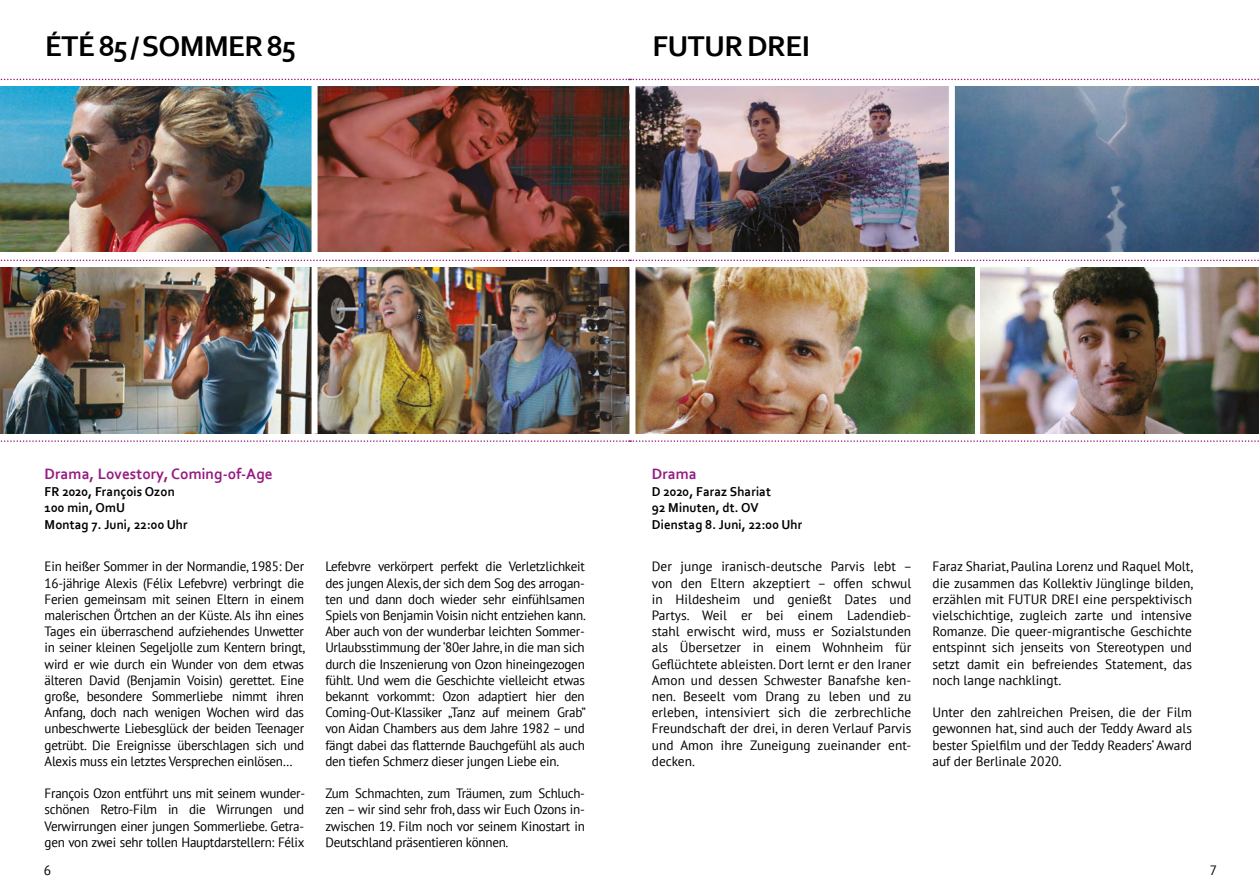
<style>
.page{position:relative;width:1259px;height:893px;background:#fff}
.page>*{position:absolute;margin:0;border:0;box-sizing:border-box;transform-origin:0 0}
.t1{font:700 30px "Corbel";letter-spacing:-.02em;color:#000}
.t2{font:700 15.75px "Corbel";letter-spacing:.005em;color:#951b81}
.t3{font:13.5px/16.2px "PT Sans";letter-spacing:-.02em;color:#000;text-align:justify}
.t4{font:13.5px/16.2px "PT Sans";letter-spacing:-.02em;color:#000;text-align:justify;scale:.96 1}
.t5{font:700 13.5px/16.5px "Corbel";letter-spacing:.01em;color:#000;scale:.95 1}
</style>
<div class="page">
<img style="left:317px;top:267px;width:312px;height:167px">
<img style="left:0;top:267px;width:311px;height:167px">
<img style="left:317px;top:86px;width:312px;height:166px">
<svg style="left:955px;top:86px;width:304px;height:166px"></svg>
<img style="left:0;top:86px;width:311px;height:166px">
<img style="left:635px;top:86px;width:314px;height:166px">
<img style="left:635px;top:267px;width:339px;height:167px">
<img style="left:980px;top:267px;width:279px;height:167px">
<svg style="left:0;top:79px;width:1259px;height:1px"></svg>
<svg style="left:0;top:260px;width:1259px;height:1px"></svg>
<svg style="left:0;top:440px;width:1259px;height:2px"></svg>
<h1 class="t1" style="left:45px;top:28px;width:252px">Été 85 / Sommer 85</h1>
<h1 class="t1" style="left:652px;top:28px;width:155px">Futur Drei</h1>
<p class="t2" style="left:45px;top:464px;width:229px">Drama, Lovestory, Coming-of-Age</p>
<p class="t5" style="left:45px;top:483px;width:152px">FR 2020, François Ozon<br>100 min, OmU<br>Montag 7. Juni, 22:00 Uhr</p>
<p class="t3" style="left:45px;top:558px;width:262px">Ein heißer Sommer in der Normandie, 1985: Der 16-jährige Alexis (Félix Lefebvre) verbringt die Ferien gemeinsam mit seinen Eltern in einem malerischen Örtchen an der Küste. Als ihn eines Tages ein überraschend aufziehendes Unwetter in seiner kleinen Segeljolle zum Kentern bringt, wird er wie durch ein Wunder von dem etwas älteren David (Benjamin Voisin) gerettet. Eine große, besondere Sommerliebe nimmt ihren Anfang, doch nach wenigen Wochen wird das unbeschwerte Liebesglück der beiden Teenager getrübt. Die Ereignisse überschlagen sich und Alexis muss ein letztes Versprechen einlösen…</p>
<p class="t3" style="left:45px;top:785px;width:262px">François Ozon entführt uns mit seinem wunder&shy;schönen Retro-Film in die Wirrungen und Verwirrungen einer jungen Sommerliebe. Getra&shy;gen von zwei sehr tollen Hauptdarstellern: Félix</p>
<p class="t3" style="left:325px;top:558px;width:262px">Lefebvre verkörpert perfekt die Verletzlichkeit des jungen Alexis, der sich dem Sog des arrogan&shy;ten und dann doch wieder sehr einfühlsamen Spiels von Benjamin Voisin nicht entziehen kann.<br>Aber auch von der wunderbar leichten Sommer-Urlaubsstimmung der ‘80er Jahre, in die man sich durch die Inszenierung von Ozon hineingezogen fühlt. Und wem die Geschichte vielleicht etwas bekannt vorkommt: Ozon adaptiert hier den Coming-Out-Klassiker „Tanz auf meinem Grab” von Aidan Chambers aus dem Jahre 1982 – und fängt dabei das flatternde Bauchgefühl als auch den tiefen Schmerz dieser jungen Liebe ein.</p>
<p class="t4" style="left:325px;top:785px;width:272px">Zum Schmachten, zum Träumen, zum Schluch&shy;zen – wir sind sehr froh, dass wir Euch Ozons in&shy;zwischen 19. Film noch vor seinem Kinostart in Deutschland präsentieren können.</p>
<p class="t2" style="left:652px;top:464px;width:46px">Drama</p>
<p class="t5" style="left:652px;top:483px;width:160px">D 2020, Faraz Shariat<br>92 Minuten, dt. OV<br>Dienstag 8. Juni, 22:00 Uhr</p>
<p class="t3" style="left:652px;top:558px;width:262px">Der junge iranisch-deutsche Parvis lebt – von den Eltern akzeptiert – offen schwul in Hildesheim und genießt Dates und Partys. Weil er bei einem Ladendieb&shy;stahl erwischt wird, muss er Sozialstunden als Übersetzer in einem Wohnheim für Geflüchtete ableisten. Dort lernt er den Iraner Amon und dessen Schwester Banafshe ken&shy;nen. Beseelt vom Drang zu leben und zu erleben, intensiviert sich die zerbrechliche Freundschaft der drei, in deren Verlauf Parvis und Amon ihre Zuneigung zueinander ent&shy;decken.</p>
<p class="t3" style="left:932px;top:558px;width:262px">Faraz Shariat, Paulina Lorenz und Raquel Molt, die zusammen das Kollektiv Jünglinge bilden, erzählen mit FUTUR DREI eine perspektivisch vielschichtige, zugleich zarte und intensive Romanze. Die queer-migrantische Geschichte entspinnt sich jenseits von Stereotypen und setzt damit ein befreiendes Statement, das noch lange nachklingt.</p>
<p class="t3" style="left:932px;top:704px;width:261px">Unter den zahlreichen Preisen, die der Film gewonnen hat, sind auch der Teddy Award als bester Spielfilm und der Teddy Readers‘ Award auf der Berlinale 2020.</p>
<p class="t3" style="left:44px;top:862px;width:9px">6</p>
<p class="t3" style="left:1209px;top:862px;width:9px">7</p>
</div>
